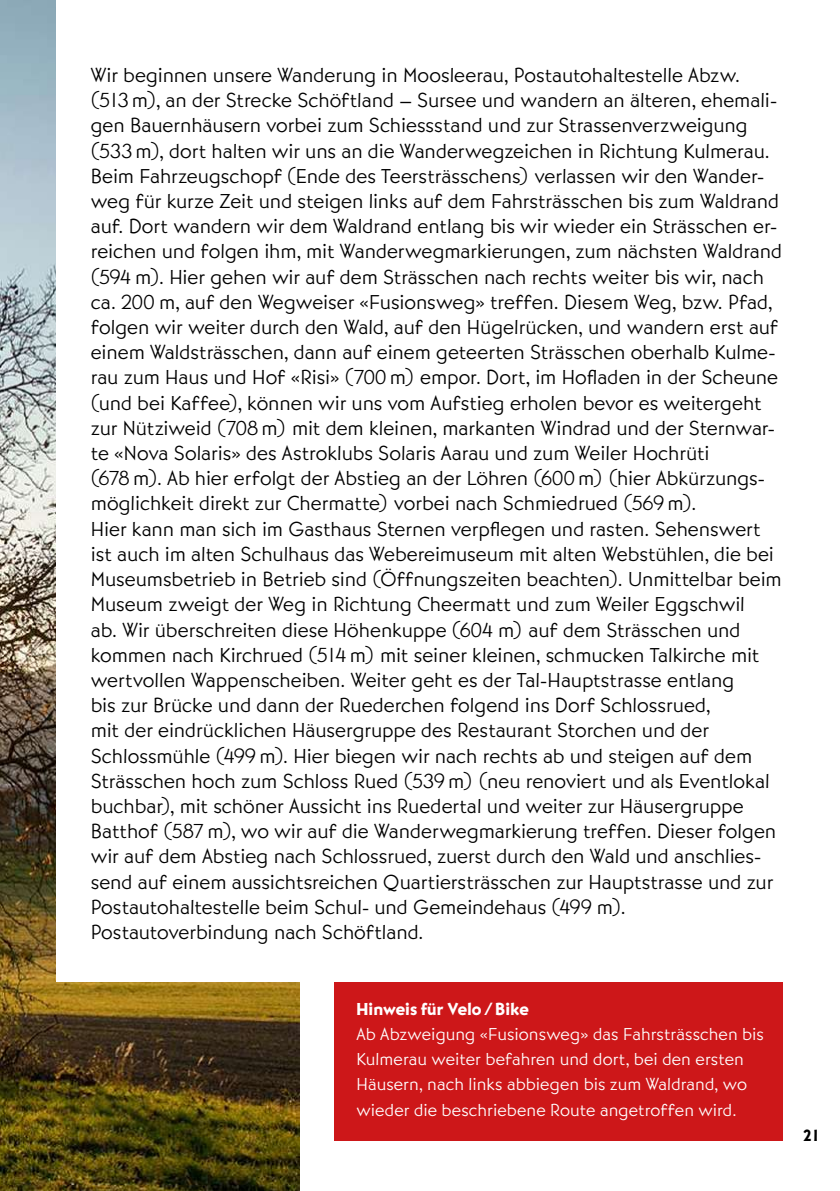
<style>
.page{position:relative;width:840px;height:1191px;background:#fff}
.page>*{position:absolute;margin:0;border:0;box-sizing:border-box;transform-origin:0 0}
.t1{font:300 21px/25.2px "Bernhard Got URW";letter-spacing:-.005em;color:#000}
.t2{font:300 18px/25.2px "Bernhard Got URW";color:#fff}
.t3{font:18px "Bernhard Got URW Hea";letter-spacing:.01em;color:#fff}
.t4{font:17px "Bernhard Got URW Hea";color:#000}
</style>
<div class="page">
<img style="left:0;top:0;width:299px;height:1191px">
<div style="left:334px;top:978px;width:448px;height:162px;background:#cd1719"></div>
<div style="left:57px;top:0;width:782px;height:981px;background:#fff"></div>
<p class="t1" style="left:91px;top:63px;width:692px">Wir beginnen unsere Wanderung in Moosleerau, Postautohaltestelle Abzw. (513 m), an der Strecke Schöftland – Sursee und wandern an älteren, ehemali&shy;gen Bauernhäusern vorbei zum Schiessstand und zur Strassenverzweigung (533 m), dort halten wir uns an die Wanderwegzeichen in Richtung Kulmerau.<br>Beim Fahrzeugschopf (Ende des Teersträsschens) verlassen wir den Wander&shy;weg für kurze Zeit und steigen links auf dem Fahrsträsschen bis zum Waldrand auf. Dort wandern wir dem Waldrand entlang bis wir wieder ein Strässchen er&shy;reichen und folgen ihm, mit Wanderwegmarkierungen, zum nächsten Waldrand (594 m). Hier gehen wir auf dem Strässchen nach rechts weiter bis wir, nach ca. 200 m, auf den Wegweiser «Fusionsweg» treffen. Diesem Weg, bzw. Pfad, folgen wir weiter durch den Wald, auf den Hügelrücken, und wandern erst auf einem Waldsträsschen, dann auf einem geteerten Strässchen oberhalb Kulme&shy;rau zum Haus und Hof «Risi» (700 m) empor. Dort, im Hofladen in der Scheune (und bei Kaffee), können wir uns vom Aufstieg erholen bevor es weitergeht zur Nütziweid (708 m) mit dem kleinen, markanten Windrad und der Sternwar&shy;te «Nova Solaris» des Astroklubs Solaris Aarau und zum Weiler Hochrüti<br>(678 m). Ab hier erfolgt der Abstieg an der Löhren (600 m) (hier Abkürzungs&shy;möglichkeit direkt zur Chermatte) vorbei nach Schmiedrued (569 m).<br>Hier kann man sich im Gasthaus Sternen verpflegen und rasten. Sehenswert ist auch im alten Schulhaus das Webereimuseum mit alten Webstühlen, die bei Museumsbetrieb in Betrieb sind (Öffnungszeiten beachten). Unmittelbar beim Museum zweigt der Weg in Richtung Cheermatt und zum Weiler Eggschwil<br>ab. Wir überschreiten diese Höhenkuppe (604 m) auf dem Strässchen und kommen nach Kirchrued (514 m) mit seiner kleinen, schmucken Talkirche mit wertvollen Wappenscheiben. Weiter geht es der Tal-Hauptstrasse entlang<br>bis zur Brücke und dann der Ruederchen folgend ins Dorf Schlossrued,<br>mit der eindrücklichen Häusergruppe des Restaurant Storchen und der Schlossmühle (499 m). Hier biegen wir nach rechts ab und steigen auf dem Strässchen hoch zum Schloss Rued (539 m) (neu renoviert und als Eventlokal buchbar), mit schöner Aussicht ins Ruedertal und weiter zur Häusergruppe Batthof (587 m), wo wir auf die Wanderwegmarkierung treffen. Dieser folgen wir auf dem Abstieg nach Schlossrued, zuerst durch den Wald und anschlies&shy;send auf einem aussichtsreichen Quartiersträsschen zur Hauptstrasse und zur Postautohaltestelle beim Schul- und Gemeindehaus (499 m).<br>Postautoverbindung nach Schöftland.</p>
<p class="t3" style="left:356px;top:997px;width:174px">Hinweis für Velo /Bike</p>
<p class="t2" style="left:356px;top:1021px;width:409px">Ab Abzweigung «Fusionsweg» das Fahrsträsschen bis Kulmerau weiter befahren und dort, bei den ersten Häusern, nach links abbiegen bis zum Waldrand, wo wieder die beschriebene Route angetroffen wird.</p>
<p class="t4" style="left:802px;top:1124px;width:20px">21</p>
</div>
